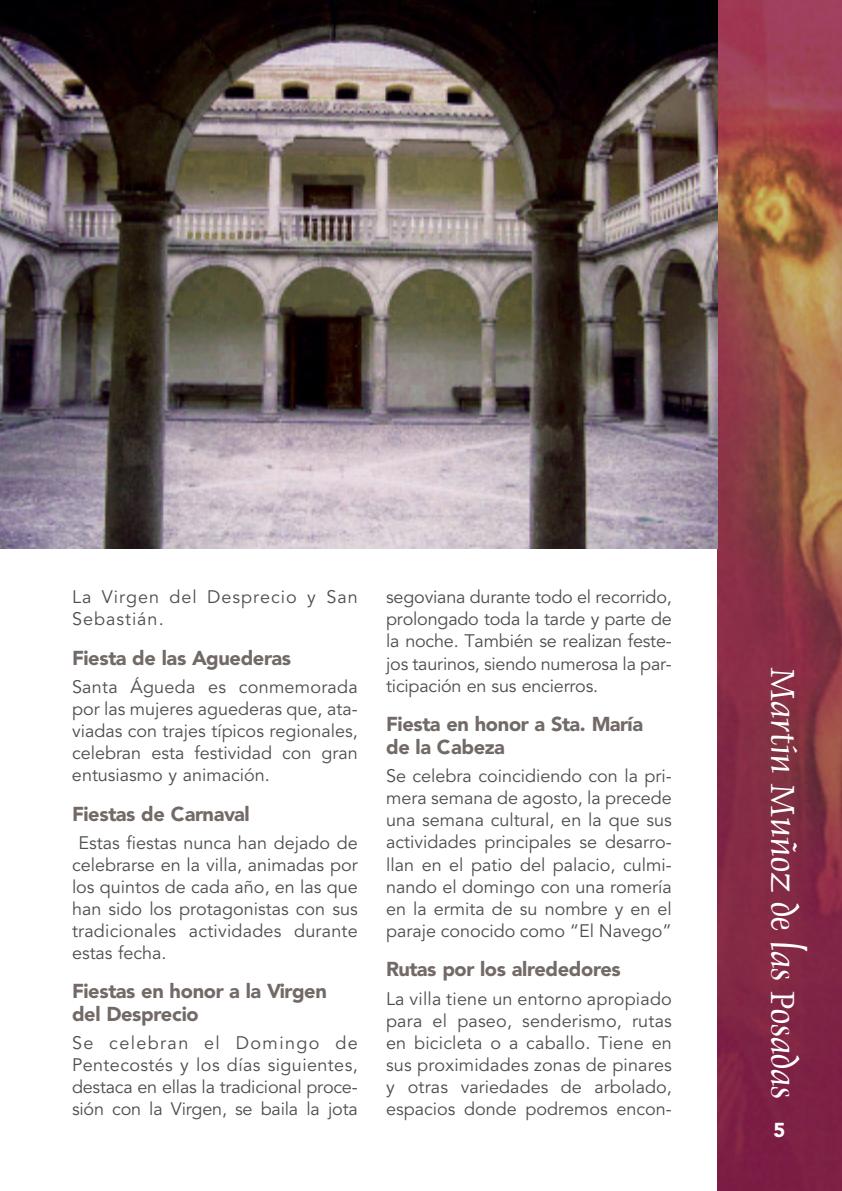
<style>
.page{position:relative;width:842px;height:1191px;background:#fff}
.page>*{position:absolute;margin:0;border:0;box-sizing:border-box;transform-origin:0 0}
.t1{font:38.8px "Dauphin Plain";color:#fff}
.t2{font:900 20px/22.4px "Avenir";letter-spacing:-.02em;color:#726a66}
.t3{font:900 20px "Avenir";color:#fff}
.t4{font:18px/22px "Avenir";color:#4d4d4d;text-align:justify}
.t5{font:18px/22px "Avenir";letter-spacing:.055em;color:#4d4d4d}
</style>
<div class="page">
<img style="left:717px;top:0;width:125px;height:1191px">
<img style="left:0;top:0;width:717px;height:549px">
<p class="t5" style="left:72px;top:586px;width:287px">La Virgen del Desprecio y San<br>Sebastián.</p>
<p class="t2" style="left:72px;top:646px;width:221px">Fiesta de las Aguederas</p>
<p class="t4" style="left:72px;top:676px;width:287px">Santa Águeda es conmemorada por las mujeres aguederas que, ata&shy;viadas con trajes típicos regionales, celebran esta festividad con gran entusiasmo y animación.</p>
<p class="t2" style="left:72px;top:802px;width:179px">Fiestas de Carnaval</p>
<p class="t4" style="left:72px;top:832px;width:287px;text-indent:7px">Estas fiestas nunca han dejado de celebrarse en la villa, animadas por los quintos de cada año, en las que han sido los protagonistas con sus tradicionales actividades durante estas fecha.</p>
<p class="t2" style="left:72px;top:980px;width:256px">Fiestas en honor a la Virgen del Desprecio</p>
<p class="t4" style="left:72px;top:1032px;width:287px">Se celebran el Domingo de Pentecostés y los días siguientes, destaca en ellas la tradicional proce&shy;sión con la Virgen, se baila la jota</p>
<p class="t4" style="left:386px;top:586px;width:287px">segoviana durante todo el recorrido, prolongado toda la tarde y parte de la noche. También se realizan feste&shy;jos taurinos, siendo numerosa la par&shy;ticipación en sus encierros.</p>
<p class="t2" style="left:386px;top:712px;width:259px">Fiesta en honor a Sta. María de la Cabeza</p>
<p class="t4" style="left:386px;top:765px;width:287px">Se celebra coincidiendo con la pri&shy;mera semana de agosto, la precede una semana cultural, en la que sus actividades principales se desarro&shy;llan en el patio del palacio, culmi&shy;nando el domingo con una romería en la ermita de su nombre y en el paraje conocido como “El Navego”</p>
<p class="t2" style="left:386px;top:958px;width:236px">Rutas por los alrededores</p>
<p class="t4" style="left:386px;top:988px;width:287px">La villa tiene un entorno apropiado para el paseo, senderismo, rutas en bicicleta o a caballo. Tiene en sus proximidades zonas de pinares y otras variedades de arbolado, espacios donde podremos encon-</p>
<h1 class="t1" style="left:799px;top:667px;width:433px;rotate:90deg">Martín Muñoz de las Posadas</h1>
<p class="t3" style="left:774px;top:1117px;width:13px">5</p>
</div>
